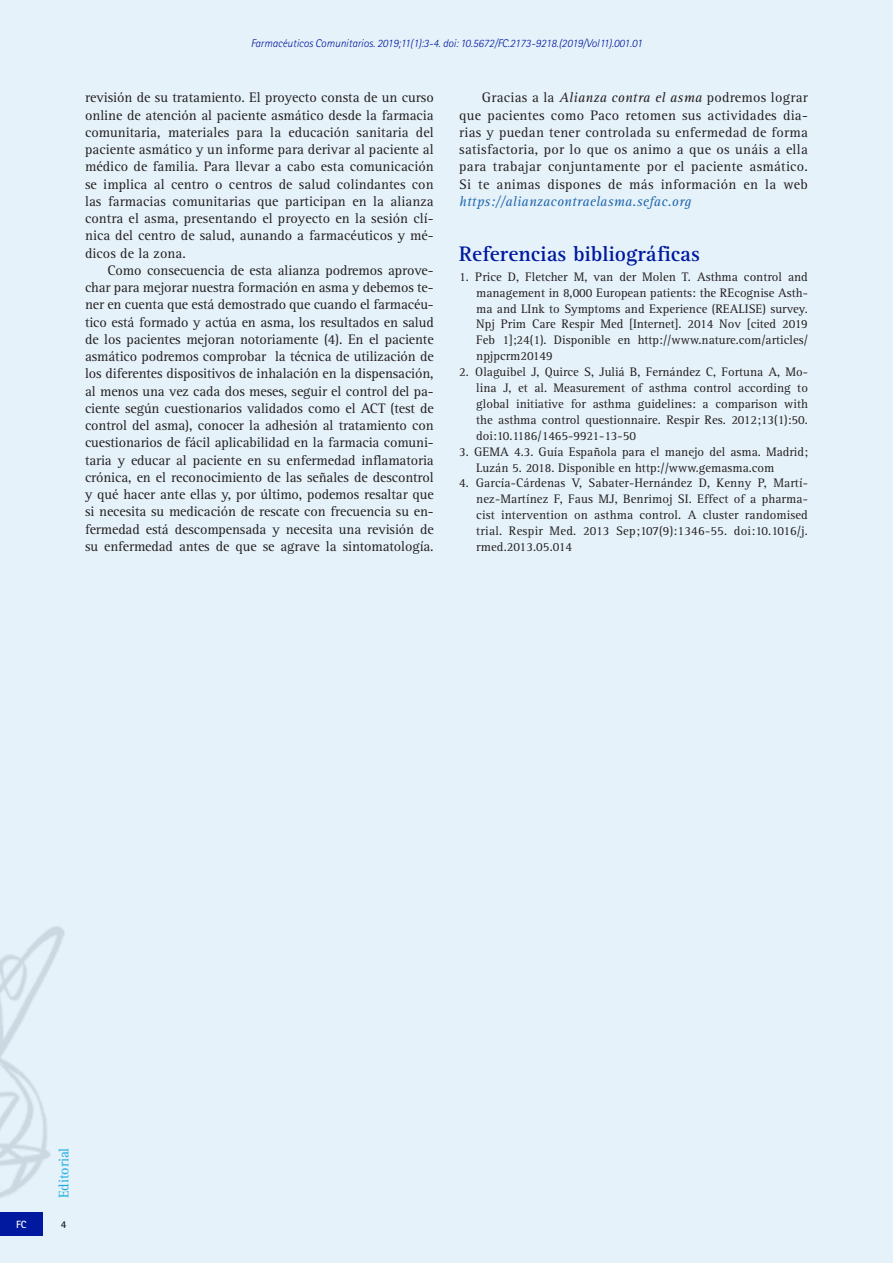
<style>
.page{position:relative;width:893px;height:1263px;background:#e6f2fa}
.page>*{position:absolute;margin:0;border:0;box-sizing:border-box;transform-origin:0 0}
.t1{font:700 21.75px "Rotis Serif";color:#00199f}
.None-2{font:14.25px/17.2px "Rotis Serif";letter-spacing:.005em;color:#231f20;text-align:justify}
.t2{font:14.25px "Rotis Serif";color:#1bace3}
.biblio{font:12.75px/15.9px "Rotis Serif";color:#231f20;text-align:justify}
.t3{font:italic 300 11.25px "Rotis Sans Serif";color:#00199f}
.CABECERA{font:700 10.5px "Rotis Sans Serif";color:#fff}
.t4{font:700 10.5px "Rotis Sans Serif";color:#231f20}
.s1{font-style:italic}
.s2{font-style:italic;color:#1e66ac}
</style>
<div class="page">
<img style="left:0;top:926px;width:65px;height:272px">
<div style="left:0;top:1212px;width:43px;height:23px;background:#00199f"></div>
<p class="t3" style="left:251px;top:36px;width:393px">Farmacéuticos Comunitarios. 2019;11(1):3-4. doi: 10.5672/FC.2173-9218.(2019/Vol11).001.01</p>
<p class="None-2" style="left:85px;top:89px;width:350px">revisión de su tratamiento. El proyecto consta de un curso online de atención al paciente asmático desde la farmacia comunitaria, materiales para la educación sanitaria del paciente asmático y un informe para derivar al paciente al médico de familia. Para llevar a cabo esta comunicación se implica al centro o centros de salud colindantes con las farmacias comunitarias que participan en la alianza contra el asma, presentando el proyecto en la sesión clí&shy;nica del centro de salud, aunando a farmacéuticos y mé&shy;dicos de la zona.</p>
<p class="None-2" style="left:85px;top:262px;width:350px;text-indent:22px">Como consecuencia de esta alianza podremos aprove&shy;char para mejorar nuestra formación en asma y debemos te&shy;ner en cuenta que está demostrado que cuando el farmacéu&shy;tico está formado y actúa en asma, los resultados en salud de los pacientes mejoran notoriamente (4). En el paciente asmático podremos comprobar la técnica de utilización de los diferentes dispositivos de inhalación en la dispensación, al menos una vez cada dos meses, seguir el control del pa&shy;ciente según cuestionarios validados como el ACT (test de control del asma), conocer la adhesión al tratamiento con cuestionarios de fácil aplicabilidad en la farmacia comuni&shy;taria y educar al paciente en su enfermedad inflamatoria crónica, en el reconocimiento de las señales de descontrol y qué hacer ante ellas y, por último, podemos resaltar que si necesita su medicación de rescate con frecuencia su en&shy;fermedad está descompensada y necesita una revisión de su enfermedad antes de que se agrave la sintomatología.</p>
<p class="None-2" style="left:459px;top:89px;width:350px;text-indent:22px">Gracias a la <span class="s1">Alianza contra el asma</span> podremos lograr que pacientes como Paco retomen sus actividades dia&shy;rias y puedan tener controlada su enfermedad de forma satisfactoria, por lo que os animo a que os unáis a ella para trabajar conjuntamente por el paciente asmático.<br>Si te animas dispones de más información en la web <span class="s2">https://alianzacontraelasma.sefac.org</span></p>
<p class="t1" style="left:459px;top:241px;width:242px">Referencias bibliográficas</p>
<p class="biblio" style="left:476px;top:269px;width:333px;text-indent:-17px">1. Price D, Fletcher M, van der Molen T. Asthma control and management in 8,000 European patients: the REcognise Asth&shy;ma and LInk to Symptoms and Experience (REALISE) survey.<br>Npj Prim Care Respir Med [Internet]. 2014 Nov [cited 2019<br>Feb 1];24(1). Disponible en http://www.nature.com/articles/ npjpcrm20149</p>
<p class="biblio" style="left:476px;top:364px;width:333px;text-indent:-17px">2. Olaguibel J, Quirce S, Juliá B, Fernández C, Fortuna A, Mo&shy;lina J, et al. Measurement of asthma control according to global initiative for asthma guidelines: a comparison with the asthma control questionnaire. Respir Res. 2012;13(1):50. doi:10.1186/1465-9921-13-50</p>
<p class="biblio" style="left:476px;top:444px;width:333px;text-indent:-17px">3. GEMA 4.3. Guía Española para el manejo del asma. Madrid;<br>Luzán 5. 2018. Disponible en http://www.gemasma.com</p>
<p class="biblio" style="left:476px;top:476px;width:333px;text-indent:-17px">4. García-Cárdenas V, Sabater-Hernández D, Kenny P, Martí&shy;nez-Martínez F, Faus MJ, Benrimoj SI. Effect of a pharma&shy;cist intervention on asthma control. A cluster randomised trial. Respir Med. 2013 Sep;107(9):1346-55. doi:10.1016/j. rmed.2013.05.014</p>
<p class="CABECERA" style="left:16px;top:1217px;width:12px">FC</p>
<p class="t2" style="left:56px;top:1198px;width:52px;rotate:-90deg">Editorial</p>
<p class="t4" style="left:61px;top:1217px;width:7px">4</p>
</div>
